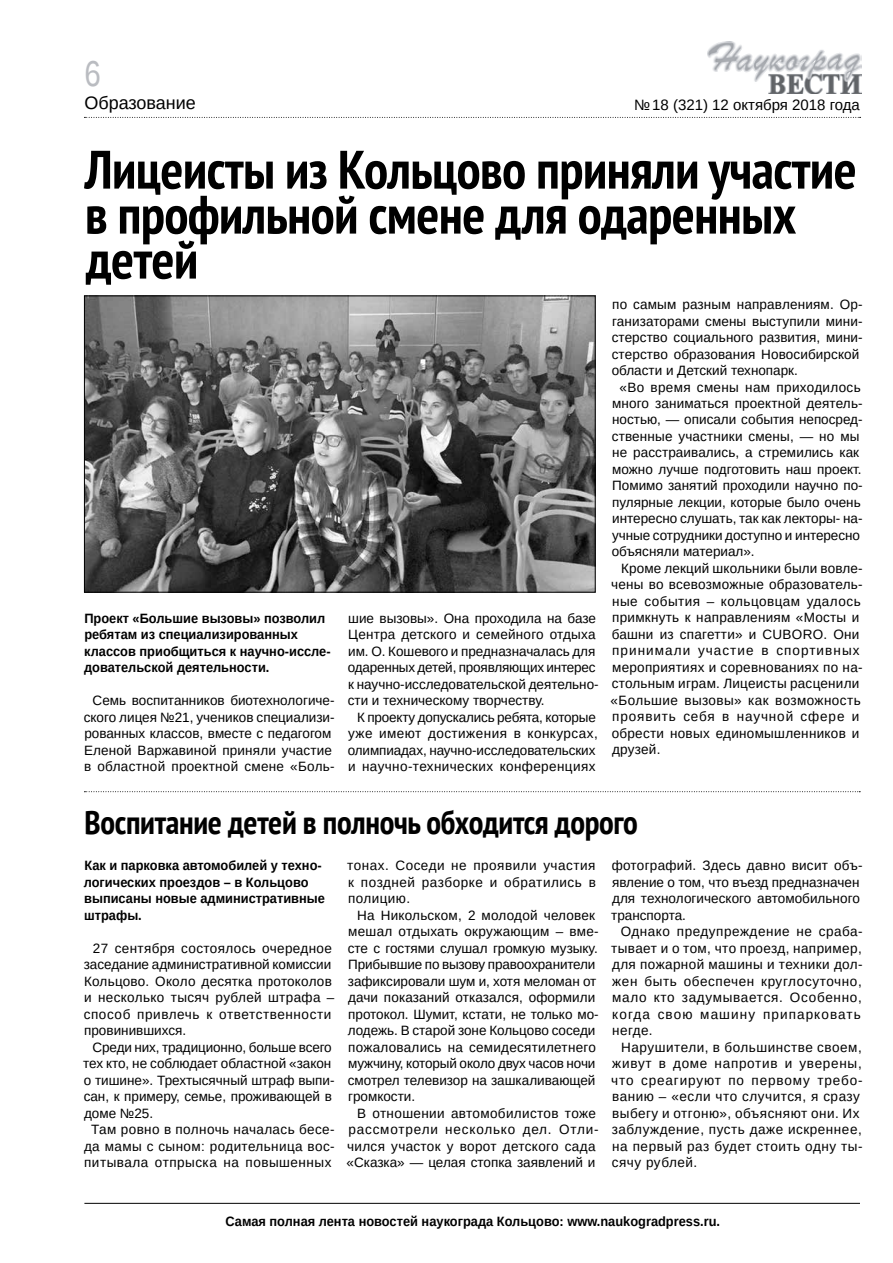
<style>
.page{position:relative;width:893px;height:1263px;background:#fff}
.page>*{position:absolute;margin:0;border:0;box-sizing:border-box;transform-origin:0 0}
.t1{font:700 condensed 54px/45px "PT Sans";letter-spacing:-.01em;color:#000}
.t2{font:36px "Liberation Sans Narrow";color:#babcc1}
.t3{font:700 condensed 33px "PT Sans";letter-spacing:-.01em;color:#000}
.t4{font:18px "Liberation Sans";color:#000}
.t5{font:15px "Liberation Sans";color:#000}
.t6{font:13.5px/16.5px "Liberation Sans";letter-spacing:.01em;color:#000}
.t7{font:13.5px/16.5px "Liberation Sans";letter-spacing:.04em;color:#000}
.t8{font:700 13.5px/16.5px "Liberation Sans";color:#000;scale:.95 1}
.t9{font:13.5px "Liberation Sans";letter-spacing:.03em;color:#000}
.t10{font:13.5px "Liberation Sans";letter-spacing:.035em;color:#000}
.t11{font:13.5px "Liberation Sans";letter-spacing:-.01em;color:#000}
.t12{font:13.5px "Liberation Sans";letter-spacing:.08em;color:#000}
.t13{font:13.5px "Liberation Sans";letter-spacing:.065em;color:#000}
</style>
<div class="page">
<img style="left:708px;top:42px;width:153px;height:51px">
<hr style="left:84px;top:1203px;width:776px;height:1px;background:#000">
<svg style="left:84px;top:117px;width:777px;height:1px"></svg>
<svg style="left:84px;top:791px;width:776px;height:1px"></svg>
<img style="left:86px;top:298px;width:508px;height:292px">
<div style="left:84px;top:296px;width:512px;height:296px;border:1px solid #000"></div>
<h2 class="t2" style="left:84px;top:53px;width:18px">6</h2>
<h3 class="t4" style="left:84px;top:92px;width:113px">Образование</h3>
<h1 class="t1" style="left:85px;top:146px;width:774px">Лицеисты из Кольцово приняли участие в профильной смене для одаренных детей</h1>
<p class="t5" style="left:634px;top:95px;width:227px">№ 18 (321) 12 октября 2018 года</p>
<p class="t8" style="left:84px;top:610px;width:261px">Проект «Большие вызовы» позволил ребятам из специализированных классов приобщиться к научно-иссле&shy;довательской деятельности.</p>
<p class="t6" style="left:84px;top:692px;width:252px;text-indent:9px">Семь воспитанников биотехнологиче&shy;ского лицея №21, учеников специализи&shy;рованных классов, вместе с педагогом Еленой Варжавиной приняли участие в областной проектной смене «Боль-</p>
<p class="t6" style="left:348px;top:610px;width:252px">шие вызовы». Она проходила на базе Центра детского и семейного отдыха им. О. Кошевого и предназначалась для одаренных детей, проявляющих интерес к научно-исследовательской деятельно&shy;сти и техническому творчеству.</p>
<p class="t6" style="left:348px;top:709px;width:252px;text-align:center">К проекту допускались ребята, которые уже имеют достижения в конкурсах, олимпиадах, научно-исследовательских и научно-технических конференциях</p>
<p class="t6" style="left:612px;top:296px;width:252px">по самым разным направлениям. Ор-</p>
<p class="t6" style="left:612px;top:313px;width:252px">ганизаторами смены выступили мини-</p>
<p class="t6" style="left:612px;top:329px;width:252px">стерство социального развития, мини-</p>
<p class="t6" style="left:612px;top:346px;width:249px">стерство образования Новосибирской</p>
<p class="t6" style="left:612px;top:362px;width:188px">области и Детский технопарк.</p>
<p class="t6" style="left:619px;top:379px;width:243px">«Во время смены нам приходилось</p>
<p class="t6" style="left:612px;top:395px;width:252px">много заниматься проектной деятель-</p>
<p class="t6" style="left:612px;top:412px;width:252px">ностью, — описали события непосред-</p>
<p class="t6" style="left:612px;top:428px;width:249px">ственные участники смены, — но мы</p>
<p class="t6" style="left:612px;top:445px;width:249px">не расстраивались, а стремились как</p>
<p class="t6" style="left:612px;top:461px;width:251px">можно лучше подготовить наш проект.</p>
<p class="t6" style="left:612px;top:478px;width:252px">Помимо занятий проходили научно по-</p>
<p class="t6" style="left:612px;top:494px;width:250px">пулярные лекции, которые было очень</p>
<p class="t6" style="left:612px;top:511px;width:252px">интересно слушать, так как лекторы- на-</p>
<p class="t6" style="left:612px;top:527px;width:249px">учные сотрудники доступно и интересно</p>
<p class="t6" style="left:612px;top:544px;width:144px">объясняли материал».</p>
<p class="t6" style="left:621px;top:560px;width:243px">Кроме лекций школьники были вовле-</p>
<p class="t6" style="left:611px;top:577px;width:253px">чены во всевозможные образователь-</p>
<p class="t10" style="left:612px;top:593px;width:250px">ные события – кольцовцам удалось</p>
<p class="t6" style="left:612px;top:610px;width:249px">примкнуть к направлениям «Мосты и</p>
<p class="t6" style="left:612px;top:626px;width:249px">башни из спагетти» и CUBORO. Они</p>
<p class="t12" style="left:612px;top:642px;width:249px">принимали участие в спортивных</p>
<p class="t6" style="left:612px;top:659px;width:252px">мероприятиях и соревнованиях по на-</p>
<p class="t6" style="left:612px;top:676px;width:249px">стольным играм. Лицеисты расценили</p>
<p class="t9" style="left:610px;top:692px;width:252px">«Большие вызовы» как возможность</p>
<p class="t13" style="left:612px;top:708px;width:249px">проявить себя в научной сфере и</p>
<p class="t6" style="left:612px;top:725px;width:249px">обрести новых единомышленников и</p>
<p class="t6" style="left:612px;top:742px;width:50px">друзей.</p>
<h3 class="t3" style="left:85px;top:801px;width:555px">Воспитание детей в полночь обходится дорого</h3>
<p class="t8" style="left:84px;top:857px;width:255px">Как и парковка автомобилей у техно&shy;логических проездов – в Кольцово выписаны новые административные штрафы.</p>
<p class="t6" style="left:84px;top:940px;width:252px;text-indent:9px">27 сентября состоялось очередное заседание административной комиссии<br>Кольцово. Около десятка протоколов и несколько тысяч рублей штрафа – способ привлечь к ответственности провинившихся.</p>
<p class="t11" style="left:93px;top:1038px;width:241px">Среди них, традиционно, больше всего</p>
<p class="t6" style="left:83px;top:1055px;width:250px">тех кто, не соблюдает областной «закон</p>
<p class="t6" style="left:84px;top:1072px;width:252px">о тишине». Трехтысячный штраф выпи-</p>
<p class="t6" style="left:84px;top:1088px;width:250px">сан, к примеру, семье, проживающей в</p>
<p class="t6" style="left:84px;top:1105px;width:71px">доме №25.</p>
<p class="t9" style="left:91px;top:1121px;width:245px">Там ровно в полночь началась бесе-</p>
<p class="t9" style="left:84px;top:1137px;width:252px">да мамы с сыном: родительница вос-</p>
<p class="t10" style="left:84px;top:1154px;width:249px">питывала отпрыска на повышенных</p>
<p class="t6" style="left:611px;top:857px;width:253px">фотографий. Здесь давно висит объ&shy;явление о том, что въезд предназначен для технологического автомобильного транспорта.</p>
<p class="t7" style="left:611px;top:923px;width:253px;text-indent:9px">Однако предупреждение не сраба&shy;тывает и о том, что проезд, например, для пожарной машины и техники дол&shy;жен быть обеспечен круглосуточно, мало кто задумывается. Особенно, когда свою машину припарковать негде.</p>
<p class="t7" style="left:611px;top:1039px;width:253px;text-indent:10px">Нарушители, в большинстве своем, живут в доме напротив и уверены, что среагируют по первому требо&shy;ванию – «если что случится, я сразу выбегу и отгоню», объясняют они. Их заблуждение, пусть даже искреннее, на первый раз будет стоить одну ты&shy;сячу рублей.</p>
<p class="t6" style="left:347px;top:857px;width:250px;text-align:justify">тонах. Соседи не проявили участия к поздней разборке и обратились в полицию.</p>
<p class="t6" style="left:348px;top:907px;width:252px;text-indent:9px">На Никольском, 2 молодой человек мешал отдыхать окружающим – вме&shy;сте с гостями слушал громкую музыку.<br>Прибывшие по вызову правоохранители зафиксировали шум и, хотя меломан от дачи показаний отказался, оформили протокол. Шумит, кстати, не только мо&shy;лодежь. В старой зоне Кольцово соседи пожаловались на семидесятилетнего мужчину, который около двух часов ночи смотрел телевизор на зашкаливающей громкости.</p>
<p class="t6" style="left:347px;top:1105px;width:254px;text-align:center">В отношении автомобилистов тоже рассмотрели несколько дел. Отли&shy;чился участок у ворот детского сада «Сказка» — целая стопка заявлений и</p>
<p class="t8" style="left:225px;top:1214px;width:522px">Самая полная лента новостей наукограда Кольцово: www.naukogradpress.ru.</p>
</div>
